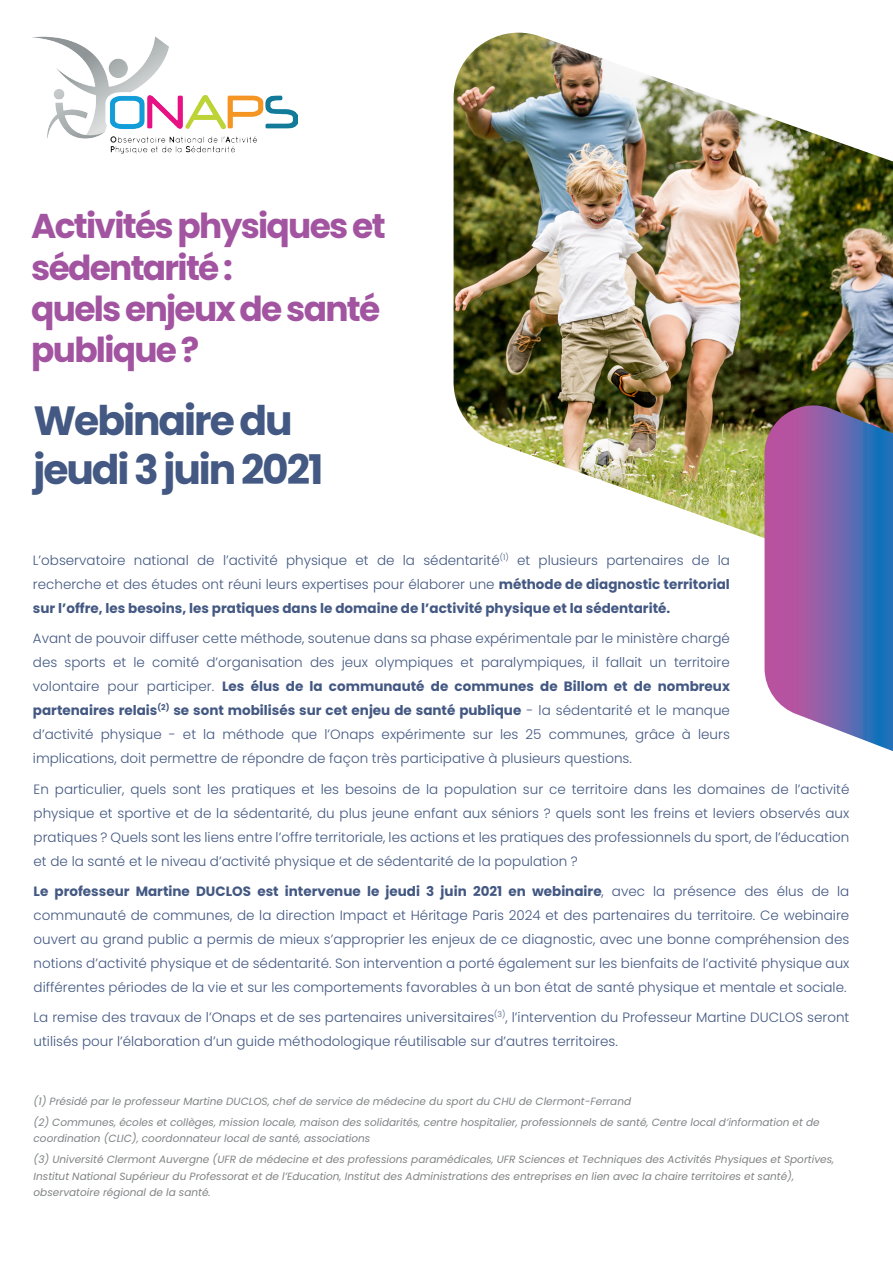
<style>
.page{position:relative;width:893px;height:1263px;background:#fff}
.page>*{position:absolute;margin:0;border:0;box-sizing:border-box;transform-origin:0 0}
.t1{font:700 40.8px/49.1px "Poppins";letter-spacing:-.05em;color:#435882}
.t2{font:700 34.35px/41.2px "Poppins";letter-spacing:-.05em;color:#a254a1}
.t3{font:300 13.5px/24px "Poppins";color:#435882;text-align:justify}
.t4{font:italic 10.5px/21px "Poppins";color:#808385}
.s1{font-weight:700}
</style>
<div class="page">
<img style="left:32px;top:36px;width:265px;height:117px">
<img style="left:454px;top:33px;width:439px;height:505px">
<svg style="left:764px;top:405px;width:129px;height:346px;background:#7f6ead"></svg>
<h2 class="t2" style="left:31px;top:206px;width:356px">Activités physiques et sédentarité :<br>quels enjeux de santé publique ?</h2>
<h1 class="t1" style="left:33px;top:397px;width:292px">Webinaire du jeudi 3 juin 2021</h1>
<p class="t3" style="left:33px;top:548px;width:698px">L’observatoire national de l’activité physique et de la sédentarité<sup>(1)</sup> et plusieurs partenaires de la recherche et des études ont réuni leurs expertises pour élaborer une <span class="s1">méthode de diagnostic territorial sur l’offre, les besoins, les pratiques dans le domaine de l’activité physique et la sédentarité.</span></p>
<p class="t3" style="left:33px;top:626px;width:699px">Avant de pouvoir diffuser cette méthode, soutenue dans sa phase expérimentale par le ministère chargé des sports et le comité d’organisation des jeux olympiques et paralympiques, il fallait un territoire volontaire pour participer. <span class="s1">Les élus de la communauté de communes de Billom et de nombreux partenaires relais</span><sup>(2)</sup> <span class="s1">se sont mobilisés sur cet enjeu de santé publique</span> - la sédentarité et le manque d’activité physique - et la méthode que l’Onaps expérimente sur les 25 communes, grâce à leurs implications, doit permettre de répondre de façon très participative à plusieurs questions.</p>
<p class="t3" style="left:34px;top:777px;width:817px">En particulier, quels sont les pratiques et les besoins de la population sur ce territoire dans les domaines de l’activité physique et sportive et de la sédentarité, du plus jeune enfant aux séniors ? quels sont les freins et leviers observés aux pratiques ? Quels sont les liens entre l’offre territoriale, les actions et les pratiques des professionnels du sport, de l’éducation et de la santé et le niveau d’activité physique et de sédentarité de la population ?</p>
<p class="t3" style="left:34px;top:879px;width:817px"><span class="s1">Le professeur Martine DUCLOS est intervenue le jeudi 3 juin 2021 en webinaire</span>, avec la présence des élus de la communauté de communes, de la direction Impact et Héritage Paris 2024 et des partenaires du territoire. Ce webinaire ouvert au grand public a permis de mieux s’approprier les enjeux de ce diagnostic, avec une bonne compréhension des notions d’activité physique et de sédentarité. Son intervention a porté également sur les bienfaits de l’activité physique aux différentes périodes de la vie et sur les comportements favorables à un bon état de santé physique et mentale et sociale.</p>
<p class="t3" style="left:34px;top:1005px;width:817px">La remise des travaux de l’Onaps et de ses partenaires universitaires<sup>(3)</sup>, l’intervention du Professeur Martine DUCLOS seront utilisés pour l’élaboration d’un guide méthodologique réutilisable sur d’autres territoires.</p>
<p class="t4" style="left:34px;top:1090px;width:788px">(1) Présidé par le professeur Martine DUCLOS, chef de service de médecine du sport du CHU de Clermont-Ferrand<br>(2) Communes, écoles et collèges, mission locale, maison des solidarités, centre hospitalier, professionnels de santé, Centre local d’information et de</p>
<p class="t4" style="left:34px;top:1128px;width:802px">coordination (CLIC), coordonnateur local de santé, associations<br>(3) Université Clermont Auvergne (UFR de médecine et des professions paramédicales, UFR Sciences et Techniques des Activités Physiques et Sportives,</p>
<p class="t4" style="left:34px;top:1168px;width:762px;line-height:16.5px">Institut National Supérieur du Professorat et de l’Education, Institut des Administrations des entreprises en lien avec la chaire territoires et santé), observatoire régional de la santé.</p>
</div>
